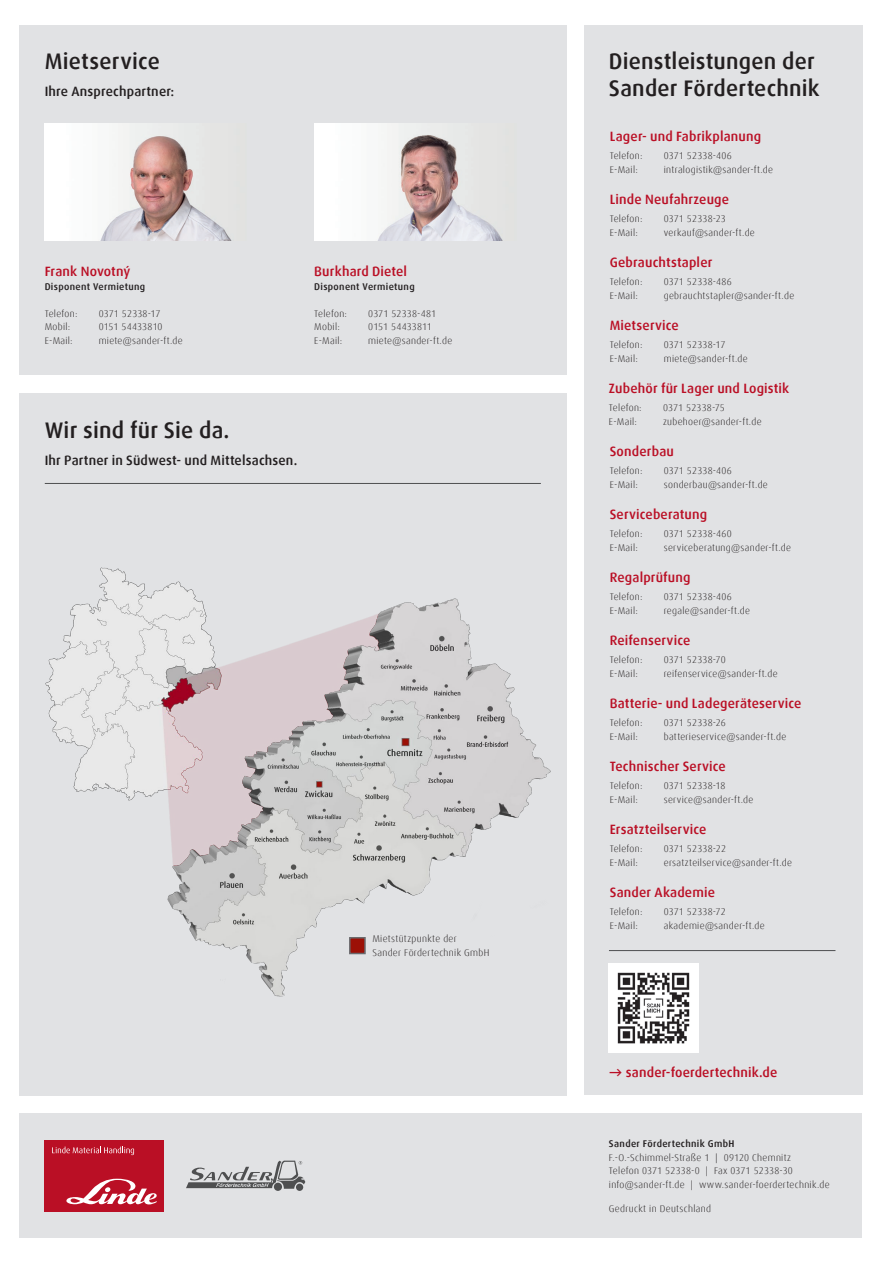
<style>
.page{position:relative;width:881px;height:1263px;background:#fff}
.page>*{position:absolute;margin:0;border:0;box-sizing:border-box;transform-origin:0 0}
.H1_Subline_15_18_M{font:500 22.5px/27px "Dax Offc Pro";letter-spacing:.005em;color:#231f20}
.H2_15_18_M{font:500 22.5px "Dax Offc Pro";letter-spacing:.01em;color:#231f20}
.Quote_Author_9_12_LT{font:500 13.5px "Dax Offc Pro";letter-spacing:.01em;color:#ba0f25}
.H3_9_12_M{font:500 13.5px "Dax Offc Pro";letter-spacing:.01em;color:#231f20}
.Caption_6_5_9{font:300 9.75px/13.5px "Dax Offc Pro";letter-spacing:.03em;color:#231f20}
.Caption_6_5_9-2{font:300 9.75px "Dax Offc Pro";letter-spacing:.01em;color:#231f20}
.Caption_6_5_9-3{font:500 9.75px "Dax Offc Pro";letter-spacing:.035em;color:#231f20}
</style>
<div class="page">
<div style="left:20px;top:1113px;width:841px;height:124px;background:#e1e2e4"></div>
<div style="left:45px;top:1140px;width:119px;height:71px;background:#ba0f25"></div>
<svg style="left:66px;top:1179px;width:91px;height:25px"></svg>
<svg style="left:52px;top:1146px;width:82px;height:9px"></svg>
<div style="left:296px;top:1183px;width:7px;height:8px;background:#4e4f50;border-radius:50%"></div>
<svg style="left:186px;top:1160px;width:119px;height:29px"></svg>
<div style="left:19px;top:393px;width:547px;height:702px;background:#e1e2e4"></div>
<img style="left:45px;top:567px;width:148px;height:234px">
<hr style="left:45px;top:483px;width:495px;height:1px;background:#4e4f50">
<img style="left:143px;top:591px;width:424px;height:423px">
<div style="left:349px;top:937px;width:16px;height:17px;background:#9c1006;border:2px solid #69696c"></div>
<div style="left:583px;top:26px;width:278px;height:1069px;background:#e1e2e4"></div>
<img style="left:608px;top:963px;width:90px;height:90px">
<hr style="left:608px;top:950px;width:227px;height:1px;background:#4e4f50">
<div style="left:19px;top:26px;width:547px;height:349px;background:#e1e2e4"></div>
<img style="left:45px;top:123px;width:186px;height:117px">
<img style="left:314px;top:123px;width:188px;height:117px">
<p class="H2_15_18_M" style="left:45px;top:47px;width:117px">Mietservice</p>
<p class="H3_9_12_M" style="left:45px;top:83px;width:131px">Ihre Ansprechpartner:</p>
<p class="Quote_Author_9_12_LT" style="left:45px;top:263px;width:87px">Frank Novotný</p>
<p class="Caption_6_5_9-3" style="left:45px;top:280px;width:102px">Disponent Vermietung</p>
<p class="Caption_6_5_9" style="left:45px;top:306px;width:34px">Telefon:</p>
<p class="Caption_6_5_9-2" style="left:99px;top:307px;width:63px">0371 52338-17</p>
<p class="Caption_6_5_9" style="left:45px;top:320px;width:27px">Mobil:</p>
<p class="Caption_6_5_9-2" style="left:99px;top:320px;width:65px">0151 54433810</p>
<p class="Caption_6_5_9" style="left:45px;top:333px;width:29px">E-Mail:</p>
<p class="Caption_6_5_9" style="left:99px;top:333px;width:85px">miete@sander-ft.de</p>
<p class="Quote_Author_9_12_LT" style="left:314px;top:263px;width:94px">Burkhard Dietel</p>
<p class="Caption_6_5_9-3" style="left:314px;top:280px;width:102px">Disponent Vermietung</p>
<p class="Caption_6_5_9" style="left:314px;top:306px;width:34px">Telefon:</p>
<p class="Caption_6_5_9" style="left:368px;top:306px;width:69px">0371 52338-481</p>
<p class="Caption_6_5_9" style="left:314px;top:320px;width:27px">Mobil:</p>
<p class="Caption_6_5_9-2" style="left:368px;top:320px;width:65px">0151 54433811</p>
<p class="Caption_6_5_9" style="left:314px;top:333px;width:29px">E-Mail:</p>
<p class="Caption_6_5_9" style="left:368px;top:333px;width:85px">miete@sander-ft.de</p>
<p class="H1_Subline_15_18_M" style="left:45px;top:417px;width:186px">Wir sind für Sie da.</p>
<p class="H3_9_12_M" style="left:45px;top:452px;width:254px">Ihr Partner in Südwest- und Mittelsachsen.</p>
<p class="Caption_6_5_9" style="left:372px;top:932px;width:118px">Mietstützpunkte der<br>Sander Fördertechnik GmbH</p>
<p class="H1_Subline_15_18_M" style="left:608px;top:48px;width:212px">Dienstleistungen der<br>Sander Fördertechnik</p>
<p class="Quote_Author_9_12_LT" style="left:609px;top:128px;width:153px">Lager- und Fabrikplanung</p>
<p class="Caption_6_5_9" style="left:609px;top:149px;width:34px">Telefon:</p>
<p class="Caption_6_5_9" style="left:663px;top:149px;width:70px">0371 52338-406</p>
<p class="Caption_6_5_9" style="left:609px;top:162px;width:29px">E-Mail:</p>
<p class="Caption_6_5_9" style="left:663px;top:162px;width:111px">intralogistik@sander-ft.de</p>
<p class="Quote_Author_9_12_LT" style="left:609px;top:191px;width:121px">Linde Neufahrzeuge</p>
<p class="Caption_6_5_9" style="left:609px;top:212px;width:34px">Telefon:</p>
<p class="Caption_6_5_9" style="left:663px;top:212px;width:64px">0371 52338-23</p>
<p class="Caption_6_5_9" style="left:609px;top:225px;width:29px">E-Mail:</p>
<p class="Caption_6_5_9" style="left:663px;top:225px;width:93px">verkauf@sander-ft.de</p>
<p class="Quote_Author_9_12_LT" style="left:609px;top:254px;width:104px">Gebrauchtstapler</p>
<p class="Caption_6_5_9" style="left:609px;top:275px;width:34px">Telefon:</p>
<p class="Caption_6_5_9" style="left:663px;top:275px;width:70px">0371 52338-486</p>
<p class="Caption_6_5_9" style="left:609px;top:288px;width:29px">E-Mail:</p>
<p class="Caption_6_5_9" style="left:663px;top:288px;width:132px">gebrauchtstapler@sander-ft.de</p>
<p class="Quote_Author_9_12_LT" style="left:609px;top:317px;width:70px">Mietservice</p>
<p class="Caption_6_5_9" style="left:609px;top:338px;width:34px">Telefon:</p>
<p class="Caption_6_5_9-2" style="left:663px;top:338px;width:63px">0371 52338-17</p>
<p class="Caption_6_5_9" style="left:609px;top:351px;width:29px">E-Mail:</p>
<p class="Caption_6_5_9" style="left:663px;top:351px;width:85px">miete@sander-ft.de</p>
<p class="Quote_Author_9_12_LT" style="left:608px;top:380px;width:182px">Zubehör für Lager und Logistik</p>
<p class="Caption_6_5_9" style="left:608px;top:401px;width:34px">Telefon:</p>
<p class="Caption_6_5_9-2" style="left:662px;top:401px;width:63px">0371 52338-75</p>
<p class="Caption_6_5_9" style="left:608px;top:414px;width:29px">E-Mail:</p>
<p class="Caption_6_5_9" style="left:662px;top:414px;width:100px">zubehoer@sander-ft.de</p>
<p class="Quote_Author_9_12_LT" style="left:609px;top:443px;width:66px">Sonderbau</p>
<p class="Caption_6_5_9" style="left:609px;top:464px;width:34px">Telefon:</p>
<p class="Caption_6_5_9" style="left:663px;top:464px;width:70px">0371 52338-406</p>
<p class="Caption_6_5_9" style="left:609px;top:477px;width:29px">E-Mail:</p>
<p class="Caption_6_5_9" style="left:663px;top:477px;width:105px">sonderbau@sander-ft.de</p>
<p class="Quote_Author_9_12_LT" style="left:609px;top:506px;width:99px">Serviceberatung</p>
<p class="Caption_6_5_9" style="left:609px;top:527px;width:34px">Telefon:</p>
<p class="Caption_6_5_9" style="left:663px;top:527px;width:70px">0371 52338-460</p>
<p class="Caption_6_5_9" style="left:609px;top:540px;width:29px">E-Mail:</p>
<p class="Caption_6_5_9" style="left:663px;top:540px;width:129px">serviceberatung@sander-ft.de</p>
<p class="Quote_Author_9_12_LT" style="left:609px;top:569px;width:82px">Regalprüfung</p>
<p class="Caption_6_5_9" style="left:609px;top:590px;width:34px">Telefon:</p>
<p class="Caption_6_5_9" style="left:663px;top:590px;width:70px">0371 52338-406</p>
<p class="Caption_6_5_9" style="left:609px;top:603px;width:29px">E-Mail:</p>
<p class="Caption_6_5_9" style="left:663px;top:603px;width:88px">regale@sander-ft.de</p>
<p class="Quote_Author_9_12_LT" style="left:609px;top:632px;width:82px">Reifenservice</p>
<p class="Caption_6_5_9" style="left:609px;top:653px;width:34px">Telefon:</p>
<p class="Caption_6_5_9-2" style="left:663px;top:653px;width:63px">0371 52338-70</p>
<p class="Caption_6_5_9" style="left:609px;top:666px;width:29px">E-Mail:</p>
<p class="Caption_6_5_9" style="left:663px;top:666px;width:115px">reifenservice@sander-ft.de</p>
<p class="Quote_Author_9_12_LT" style="left:609px;top:695px;width:193px">Batterie- und Ladegeräteservice</p>
<p class="Caption_6_5_9" style="left:609px;top:716px;width:34px">Telefon:</p>
<p class="Caption_6_5_9-2" style="left:663px;top:716px;width:63px">0371 52338-26</p>
<p class="Caption_6_5_9" style="left:609px;top:729px;width:29px">E-Mail:</p>
<p class="Caption_6_5_9" style="left:663px;top:729px;width:124px">batterieservice@sander-ft.de</p>
<p class="Quote_Author_9_12_LT" style="left:609px;top:758px;width:117px">Technischer Service</p>
<p class="Caption_6_5_9" style="left:609px;top:779px;width:34px">Telefon:</p>
<p class="Caption_6_5_9-2" style="left:663px;top:779px;width:63px">0371 52338-18</p>
<p class="Caption_6_5_9" style="left:609px;top:792px;width:29px">E-Mail:</p>
<p class="Caption_6_5_9" style="left:663px;top:792px;width:91px">service@sander-ft.de</p>
<p class="Quote_Author_9_12_LT" style="left:609px;top:821px;width:98px">Ersatzteilservice</p>
<p class="Caption_6_5_9" style="left:609px;top:842px;width:34px">Telefon:</p>
<p class="Caption_6_5_9" style="left:663px;top:842px;width:64px">0371 52338-22</p>
<p class="Caption_6_5_9" style="left:609px;top:855px;width:29px">E-Mail:</p>
<p class="Caption_6_5_9" style="left:663px;top:855px;width:130px">ersatzteilservice@sander-ft.de</p>
<p class="Quote_Author_9_12_LT" style="left:609px;top:884px;width:107px">Sander Akademie</p>
<p class="Caption_6_5_9" style="left:609px;top:905px;width:34px">Telefon:</p>
<p class="Caption_6_5_9" style="left:663px;top:905px;width:64px">0371 52338-72</p>
<p class="Caption_6_5_9" style="left:609px;top:918px;width:29px">E-Mail:</p>
<p class="Caption_6_5_9" style="left:663px;top:918px;width:102px">akademie@sander-ft.de</p>
<p class="Quote_Author_9_12_LT" style="left:609px;top:1064px;width:169px">→ sander-foerdertechnik.de</p>
<p class="Caption_6_5_9-3" style="left:608px;top:1137px;width:127px">Sander Fördertechnik GmbH</p>
<p class="Caption_6_5_9" style="left:608px;top:1150px;width:222px">F.-O.-Schimmel-Straße 1 | 09120 Chemnitz<br>Telefon 0371 52338-0 | Fax 0371 52338-30 info@sander-ft.de | www.sander-foerdertechnik.de</p>
<p class="Caption_6_5_9" style="left:608px;top:1201px;width:104px">Gedruckt in Deutschland</p>
</div>
